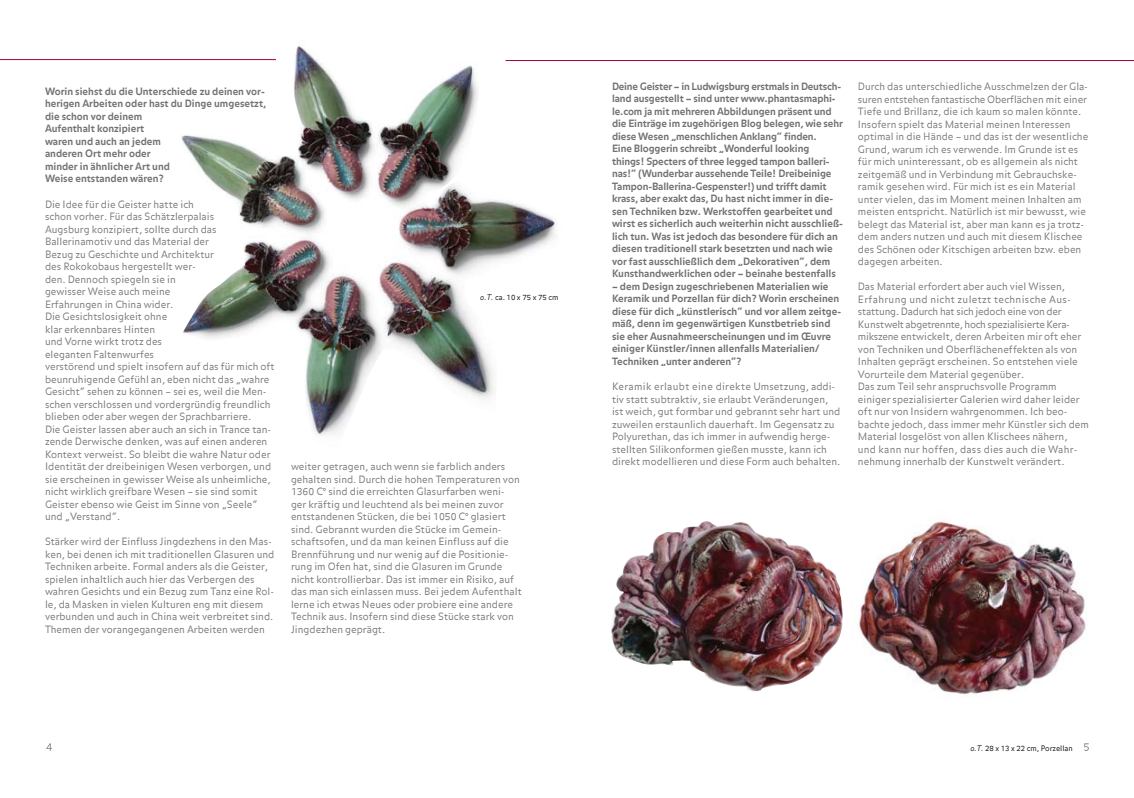
<style>
.page{position:relative;width:1134px;height:798px;background:#fff}
.page>*{position:absolute;margin:0;border:0;box-sizing:border-box;transform-origin:0 0}
.t1{font:300 10px/12.5px "Balance";color:#6f7071}
.t2{font:700 10px/12.5px "Balance";color:#6f7071}
.t3{font:300 7.5px "Balance";color:#000}
.s1{font-style:italic}
</style>
<div class="page">
<img style="left:857px;top:521px;width:229px;height:174px">
<svg style="left:46px;top:743px;width:6px;height:7px"></svg>
<svg style="left:1084px;top:743px;width:5px;height:7px"></svg>
<hr style="left:0;top:59px;width:276px;height:1px;background:#a40042">
<img style="left:176px;top:46px;width:381px;height:390px">
<hr style="left:506px;top:60px;width:628px;height:1px;background:#a40042">
<img style="left:611px;top:521px;width:232px;height:171px">
<p class="t2" style="left:45px;top:86px;width:223px">Worin siehst du die Unterschiede zu deinen vor&shy;herigen Arbeiten oder hast du Dinge umgesetzt, die schon vor deinem<br>Aufenthalt konzipiert<br>waren und auch an jedem<br>anderen Ort mehr oder<br>minder in ähnlicher Art und<br>Weise entstanden wären?</p>
<p class="t1" style="left:45px;top:198px;width:231px">Die Idee für die Geister hatte ich<br>schon vorher. Für das Schätzlerpalais<br>Augsburg konzipiert, sollte durch das Ballerinamotiv und das Material der<br>Bezug zu Geschichte und Architektur<br>des Rokokobaus hergestellt wer-<br>den. Dennoch spiegeln sie in<br>gewisser Weise auch meine<br>Erfahrungen in China wider.<br>Die Gesichtslosigkeit ohne<br>klar erkennbares Hinten<br>und Vorne wirkt trotz des<br>eleganten Faltenwurfes<br>verstörend und spielt insofern auf das für mich oft beunruhigende Gefühl an, eben nicht das „wahre Gesicht“ sehen zu können – sei es, weil die Men&shy;schen verschlossen und vordergründig freundlich blieben oder aber wegen der Sprachbarriere.<br>Die Geister lassen aber auch an sich in Trance tan&shy;zende Derwische denken, was auf einen anderen Kontext verweist. So bleibt die wahre Natur oder Identität der dreibeinigen Wesen verborgen, und sie erscheinen in gewisser Weise als unheimliche, nicht wirklich greifbare Wesen – sie sind somit Geister ebenso wie Geist im Sinne von „Seele“ und „Verstand“.</p>
<p class="t1" style="left:45px;top:536px;width:231px">Stärker wird der Einfluss Jingdezhens in den Mas&shy;ken, bei denen ich mit traditionellen Glasuren und Techniken arbeite. Formal anders als die Geister, spielen inhaltlich auch hier das Verbergen des wahren Gesichts und ein Bezug zum Tanz eine Rol&shy;le, da Masken in vielen Kulturen eng mit diesem verbunden und auch in China weit verbreitet sind.<br>Themen der vorangegangenen Arbeiten werden</p>
<p class="t3" style="left:480px;top:293px;width:80px"><span class="s1">o.T.</span> ca. 10 x 75 x 75 cm</p>
<p class="t1" style="left:291px;top:460px;width:232px">weiter getragen, auch wenn sie farblich anders gehalten sind. Durch die hohen Temperaturen von 1360 C° sind die erreichten Glasurfarben weni&shy;ger kräftig und leuchtend als bei meinen zuvor entstandenen Stücken, die bei 1050 C° glasiert sind. Gebrannt wurden die Stücke im Gemein&shy;schaftsofen, und da man keinen Einfluss auf die Brennführung und nur wenig auf die Positionie&shy;rung im Ofen hat, sind die Glasuren im Grunde nicht kontrollierbar. Das ist immer ein Risiko, auf das man sich einlassen muss. Bei jedem Aufenthalt lerne ich etwas Neues oder probiere eine andere Technik aus. Insofern sind diese Stücke stark von Jingdezhen geprägt.</p>
<p class="t2" style="left:612px;top:80px;width:232px">Deine Geister – in Ludwigsburg erstmals in Deutsch&shy;land ausgestellt – sind unter www.phantasmaphi&shy;le.com ja mit mehreren Abbildungen präsent und die Einträge im zugehörigen Blog belegen, wie sehr diese Wesen „menschlichen Anklang“ finden.<br>Eine Bloggerin schreibt „Wonderful looking things! Specters of three legged tampon balleri&shy;nas!“ (Wunderbar aussehende Teile! Dreibeinige Tampon-Ballerina-Gespenster!) und trifft damit krass, aber exakt das, Du hast nicht immer in die&shy;sen Techniken bzw. Werkstoffen gearbeitet und wirst es sicherlich auch weiterhin nicht ausschließ&shy;lich tun. Was ist jedoch das besondere für dich an diesen traditionell stark besetzten und nach wie vor fast ausschließlich dem „Dekorativen“, dem Kunsthandwerklichen oder – beinahe bestenfalls</p>
<p class="t2" style="left:612px;top:280px;width:231px">– dem Design zugeschriebenen Materialien wie Keramik und Porzellan für dich? Worin erscheinen diese für dich „künstlerisch“ und vor allem zeitge&shy;mäß, denn im gegenwärtigen Kunstbetrieb sind sie eher Ausnahmeerscheinungen und im Œuvre einiger Künstler/innen allenfalls Materialien/ Techniken „unter anderen“?</p>
<p class="t1" style="left:612px;top:380px;width:230px">Keramik erlaubt eine direkte Umsetzung, addi&shy;tiv statt subtraktiv, sie erlaubt Veränderungen, ist weich, gut formbar und gebrannt sehr hart und zuweilen erstaunlich dauerhaft. Im Gegensatz zu Polyurethan, das ich immer in aufwendig herge&shy;stellten Silikonformen gießen musste, kann ich direkt modellieren und diese Form auch behalten.</p>
<p class="t1" style="left:858px;top:81px;width:232px">Durch das unterschiedliche Ausschmelzen der Gla&shy;suren entstehen fantastische Oberflächen mit einer Tiefe und Brillanz, die ich kaum so malen könnte.<br>Insofern spielt das Material meinen Interessen optimal in die Hände – und das ist der wesentliche Grund, warum ich es verwende. Im Grunde ist es für mich uninteressant, ob es allgemein als nicht zeitgemäß und in Verbindung mit Gebrauchske&shy;ramik gesehen wird. Für mich ist es ein Material unter vielen, das im Moment meinen Inhalten am meisten entspricht. Natürlich ist mir bewusst, wie belegt das Material ist, aber man kann es ja trotz&shy;dem anders nutzen und auch mit diesem Klischee des Schönen oder Kitschigen arbeiten bzw. eben dagegen arbeiten.</p>
<p class="t1" style="left:858px;top:281px;width:232px">Das Material erfordert aber auch viel Wissen, Erfahrung und nicht zuletzt technische Aus&shy;stattung. Dadurch hat sich jedoch eine von der Kunstwelt abgetrennte, hoch spezialisierte Kera&shy;mikszene entwickelt, deren Arbeiten mir oft eher von Techniken und Oberflächeneffekten als von Inhalten geprägt erscheinen. So entstehen viele Vorurteile dem Material gegenüber.<br>Das zum Teil sehr anspruchsvolle Programm einiger spezialisierter Galerien wird daher leider oft nur von Insidern wahrgenommen. Ich beo&shy;bachte jedoch, dass immer mehr Künstler sich dem Material losgelöst von allen Klischees nähern,<br>und kann nur hoffen, dass dies auch die Wahr&shy;nehmung innerhalb der Kunstwelt verändert.</p>
<p class="t3" style="left:970px;top:743px;width:104px"><span class="s1">o.T.</span> 28 x 13 x 22 cm, Porzellan</p>
</div>
